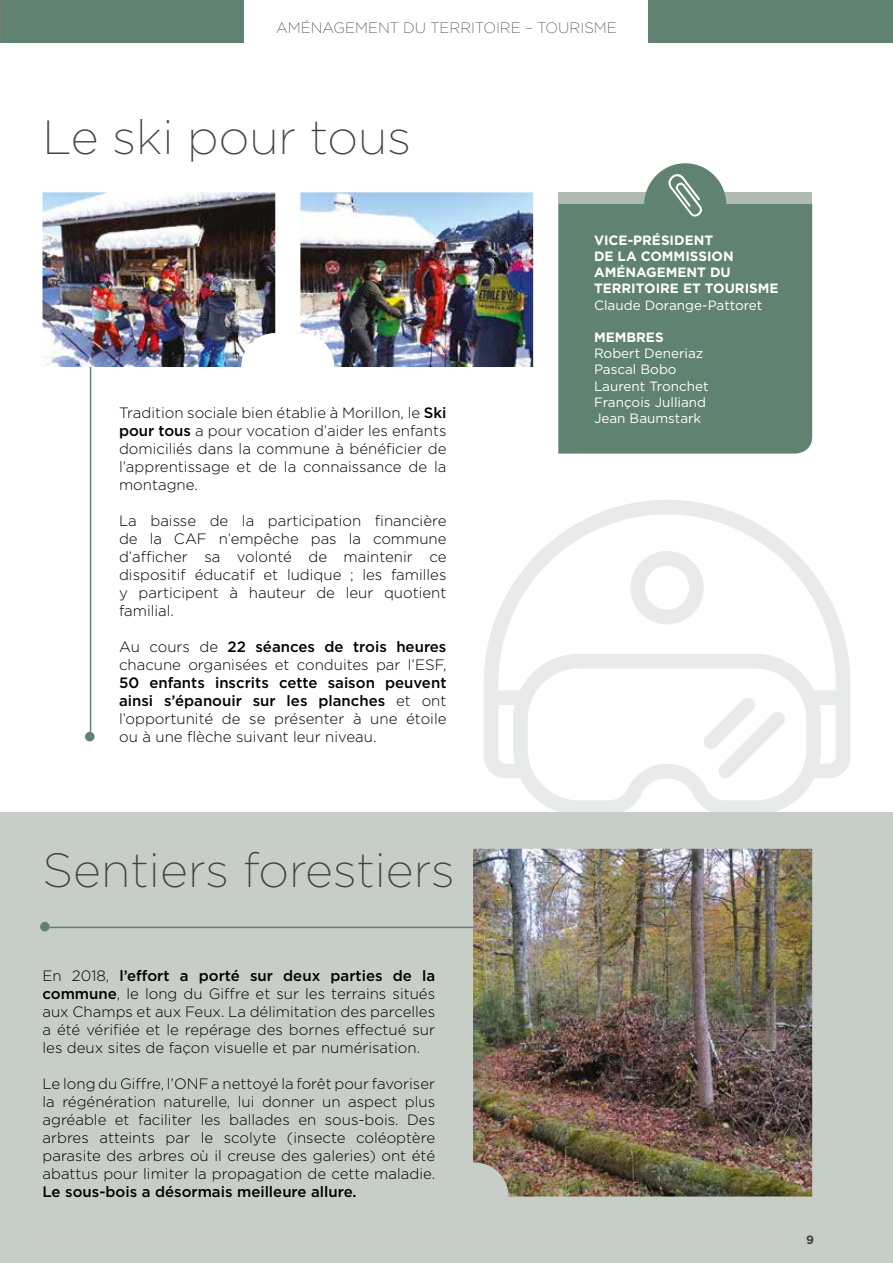
<style>
.page{position:relative;width:893px;height:1263px;background:#fff}
.page>*{position:absolute;margin:0;border:0;box-sizing:border-box;transform-origin:0 0}
.t1{font:200 48px "Gotham";color:#434342}
.t2{font:300 15px/18px "Gotham";color:#000;text-align:justify}
.t3{font:500 15px "Gotham";color:#000}
.t4{font:200 15px "Gotham";color:#434342}
.t5{font:13.5px/16.2px "Gotham";color:#fff}
.t6{font:700 13.5px/16.2px "Gotham";color:#fff}
.t7{font:700 12px "Gotham";color:#434342}
.s1{font-weight:500}
</style>
<div class="page">
<svg style="left:484px;top:500px;width:366px;height:313px"></svg>
<svg style="left:704px;top:697px;width:82px;height:81px"></svg>
<svg style="left:630px;top:551px;width:74px;height:73px"></svg>
<div style="left:0;top:813px;width:893px;height:450px;background:#c7cec8"></div>
<hr style="left:90px;top:308px;width:1px;height:424px;background:#5f8271">
<div style="left:85px;top:732px;width:10px;height:9px;background:#5f8271;border-radius:50%"></div>
<div style="left:0;top:0;width:893px;height:43px;background:#5f8271"></div>
<div style="left:245px;top:0;width:403px;height:88px;background:#fff"></div>
<img style="left:43px;top:192px;width:232px;height:175px">
<img style="left:300px;top:192px;width:233px;height:175px">
<div style="left:558px;top:204px;width:254px;height:250px;background:#5f8271"></div>
<div style="left:558px;top:193px;width:254px;height:11px;background:#afbbb2"></div>
<svg style="left:644px;top:163px;width:82px;height:56px"></svg>
<img style="left:473px;top:849px;width:339px;height:347px">
<hr style="left:50px;top:927px;width:423px;height:1px;background:#5f8271">
<div style="left:40px;top:922px;width:10px;height:9px;background:#5f8271;border-radius:50%"></div>
<hr style="left:43px;top:1241px;width:739px;height:1px;background:#d1cfcf">
<p class="t4" style="left:276px;top:18px;width:342px">AMÉNAGEMENT DU TERRITOIRE – TOURISME</p>
<h1 class="t1" style="left:43px;top:107px;width:370px">Le ski pour tous</h1>
<p class="t2" style="left:119px;top:403px;width:329px">Tradition sociale bien établie à Morillon, le <span class="s1">Ski pour tous</span> a pour vocation d’aider les enfants domiciliés dans la commune à bénéficier de l’apprentissage et de la connaissance de la montagne.</p>
<p class="t2" style="left:119px;top:511px;width:329px">La baisse de la participation financière de la CAF n’empêche pas la commune d’afficher sa volonté de maintenir ce dispositif éducatif et ludique ; les familles y participent à hauteur de leur quotient familial.</p>
<p class="t2" style="left:119px;top:637px;width:329px">Au cours de <span class="s1">22 séances de trois heures </span>chacune organisées et conduites par l’ESF,</p>
<p class="t2" style="left:119px;top:673px;width:329px"><span class="s1">50 enfants inscrits cette saison peuvent ainsi s’épanouir sur les planches</span> et ont l’opportunité de se présenter à une étoile ou à une flèche suivant leur niveau.</p>
<p class="t6" style="left:594px;top:232px;width:186px">VICE-PRÉSIDENT<br>DE LA COMMISSION<br>AMÉNAGEMENT DU<br>TERRITOIRE ET TOURISME</p>
<p class="t5" style="left:594px;top:296px;width:170px">Claude Dorange-Pattoret</p>
<p class="t6" style="left:594px;top:329px;width:71px">MEMBRES</p>
<p class="t5" style="left:594px;top:345px;width:116px">Robert Deneriaz<br>Pascal Bobo<br>Laurent Tronchet<br>François Julliand<br>Jean Baumstark</p>
<h1 class="t1" style="left:43px;top:840px;width:414px">Sentiers forestiers</h1>
<p class="t2" style="left:43px;top:966px;width:394px">En 2018, <span class="s1">l’effort a porté sur deux parties de la commune</span>, le long du Giffre et sur les terrains situés aux Champs et aux Feux. La délimitation des parcelles a été vérifiée et le repérage des bornes effectué sur les deux sites de façon visuelle et par numérisation.</p>
<p class="t2" style="left:43px;top:1074px;width:394px">Le long du Giffre, l’ONF a nettoyé la forêt pour favoriser la régénération naturelle, lui donner un aspect plus agréable et faciliter les ballades en sous-bois. Des arbres atteints par le scolyte (insecte coléoptère parasite des arbres où il creuse des galeries) ont été abattus pour limiter la propagation de cette maladie.</p>
<p class="t3" style="left:43px;top:1181px;width:316px">Le sous-bois a désormais meilleure allure.</p>
<p class="t7" style="left:806px;top:1232px;width:9px">9</p>
</div>
